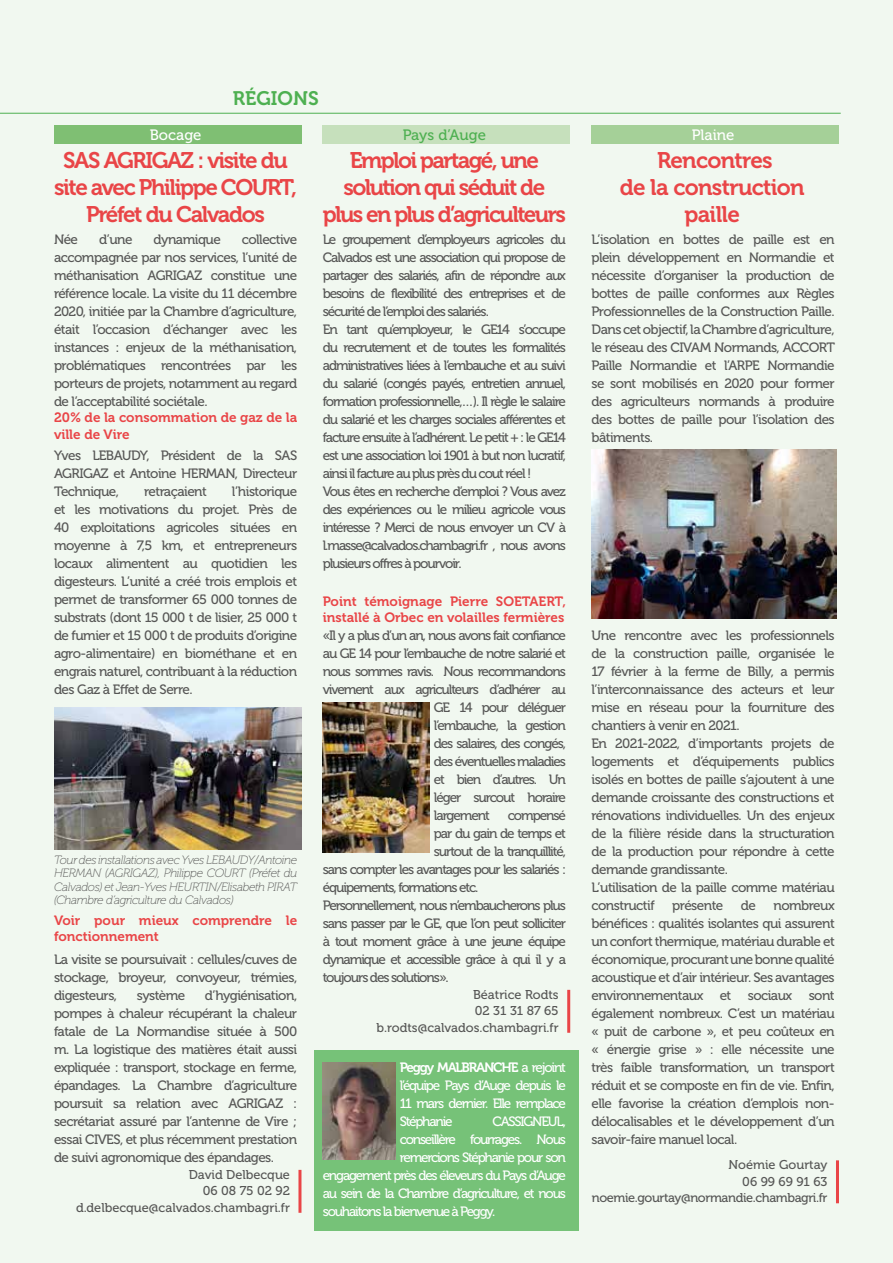
<style>
.page{position:relative;width:893px;height:1263px;background:#f1f8f0}
.page>*{position:absolute;margin:0;border:0;box-sizing:border-box;transform-origin:0 0}
.t1{font:22.5px/27px "Museo 700";letter-spacing:-.06em;color:#e94547;text-align:center}
.t2{font:22.5px/27px "Museo 700";letter-spacing:-.03em;color:#e94547;text-align:center}
.t3{font:19.5px "Museo 700";color:#4eb051}
.t4{font:15px "Museo 500";color:#fff}
.t5{font:15px "Museo 500";color:#4eb051}
.t6{font:13.5px/18px "Museo 500";letter-spacing:-.08em;color:#575756;text-align:justify}
.t7{font:13.5px/18px "Museo 500";letter-spacing:-.04em;color:#575756}
.t8{font:13.5px/18px "Museo 500";letter-spacing:-.09em;color:#fff;text-align:justify}
.t9{font:13.5px/16.5px "Museo 700";color:#e94547}
.t10{font:13.5px "Museo 700";letter-spacing:-.09em;color:#fff}
.t11{font:12.75px/16.5px "Museo 500";color:#575756;text-align:right}
.t12{font:12.75px/16.5px "Museo 500";letter-spacing:-.03em;color:#575756;text-align:right}
.t13{font:italic 12px/13.5px "Museo 100";letter-spacing:-.03em;color:#575756;text-align:justify}
.s1{font-family:"Museo 500"}
</style>
<div class="page">
<hr style="left:0;top:113px;width:841px;height:1px;background:#4eb051">
<div style="left:54px;top:125px;width:247px;height:19px;background:#7fbf73"></div>
<div style="left:591px;top:125px;width:248px;height:19px;background:#a5d098"></div>
<div style="left:323px;top:125px;width:247px;height:19px;background:#c6e0bc"></div>
<div style="left:314px;top:1050px;width:264px;height:181px;background:#76c278"></div>
<hr style="left:298px;top:1170px;width:3px;height:43px;background:#e94547">
<hr style="left:567px;top:990px;width:3px;height:43px;background:#e94547">
<hr style="left:836px;top:1160px;width:3px;height:43px;background:#e94547">
<img style="left:54px;top:707px;width:247px;height:142px">
<img style="left:591px;top:449px;width:245px;height:170px">
<img style="left:323px;top:702px;width:107px;height:150px">
<img style="left:323px;top:1063px;width:72px;height:96px">
<h2 class="t3" style="left:233px;top:87px;width:87px">RÉGIONS</h2>
<p class="t4" style="left:150px;top:126px;width:53px">Bocage</p>
<p class="t5" style="left:403px;top:126px;width:85px">Pays d’Auge</p>
<p class="t4" style="left:692px;top:126px;width:44px">Plaine</p>
<h1 class="t1" style="left:54px;top:147px;width:245px">SAS AGRIGAZ : visite du site avec Philippe COURT,<br>Préfet du Calvados</h1>
<h1 class="t1" style="left:323px;top:147px;width:245px">Emploi partagé, une solution qui séduit de plus en plus d’agriculteurs</h1>
<h1 class="t2" style="left:620px;top:147px;width:186px">Rencontres<br>de la construction paille</h1>
<p class="t6" style="left:54px;top:231px;width:26px">Née</p>
<p class="t6" style="left:99px;top:231px;width:35px">d’une</p>
<p class="t7" style="left:154px;top:231px;width:69px">dynamique</p>
<p class="t6" style="left:54px;top:231px;width:245px;text-indent:188px">collective accompagnée par nos services, l’unité de méthanisation AGRIGAZ constitue une référence locale. La visite du 11 décembre 2020, initiée par la Chambre d’agriculture, était l’occasion d’échanger avec les instances : enjeux de la méthanisation, problématiques rencontrées par les porteurs de projets, notamment au regard de l’acceptabilité sociétale.</p>
<p class="t9" style="left:54px;top:410px;width:245px">20% de la consommation de gaz de la ville de Vire</p>
<p class="t6" style="left:54px;top:446px;width:245px">Yves LEBAUDY, Président de la SAS AGRIGAZ et Antoine HERMAN, Directeur Technique,</p>
<p class="t6" style="left:54px;top:482px;width:245px;text-indent:178px">l’historique et les motivations du projet. Près de 40 exploitations agricoles situées en moyenne à 7,5 km, et entrepreneurs locaux alimentent au quotidien les digesteurs. L’unité a créé trois emplois et permet de transformer 65 000 tonnes de substrats (dont 15 000 t de lisier, 25 000 t de fumier et 15 000 t de produits d’origine agro-alimentaire) en biométhane et en engrais naturel, contribuant à la réduction des Gaz à Effet de Serre.</p>
<p class="t7" style="left:144px;top:482px;width:64px">retraçaient</p>
<p class="t13" style="left:54px;top:853px;width:245px">Tour des installations avec Yves LEBAUDY/Antoine HERMAN (AGRIGAZ), Philippe COURT (Préfet du Calvados) et Jean-Yves HEURTIN/Elisabeth PIRAT (Chambre d’agriculture du Calvados)</p>
<p class="t9" style="left:54px;top:912px;width:245px">Voir pour mieux comprendre le fonctionnement</p>
<p class="t6" style="left:54px;top:950px;width:245px">La visite se poursuivait : cellules/cuves de stockage, broyeur, convoyeur, trémies, digesteurs,</p>
<p class="t6" style="left:54px;top:986px;width:245px;text-indent:151px">d’hygiénisation, pompes à chaleur récupérant la chaleur fatale de La Normandise située à 500 m. La logistique des matières était aussi expliquée : transport, stockage en ferme, épandages. La Chambre d’agriculture poursuit sa relation avec AGRIGAZ : secrétariat assuré par l’antenne de Vire ; essai CIVES, et plus récemment prestation de suivi agronomique des épandages.</p>
<p class="t11" style="left:76px;top:1166px;width:215px">David Delbecque<br>06 08 75 02 92 d.delbecque@calvados.chambagri.fr</p>
<p class="t7" style="left:137px;top:986px;width:50px">système</p>
<p class="t6" style="left:323px;top:231px;width:245px;text-align:left">Le groupement d’employeurs agricoles du Calvados est une association qui propose de partager des salariés, afin de répondre aux besoins de flexibilité des entreprises et de sécurité de l’emploi des salariés.<br>En tant qu’employeur, le GE14 s’occupe du recrutement et de toutes les formalités administratives liées à l’embauche et au suivi du salarié (congés payés, entretien annuel, formation professionnelle,…). Il règle le salaire du salarié et les charges sociales afférentes et facture ensuite à l’adhérent. Le petit + : le GE14 est une association loi 1901 à but non lucratif, ainsi il facture au plus près du cout réel !<br>Vous êtes en recherche d’emploi ? Vous avez des expériences ou le milieu agricole vous intéresse ? Merci de nous envoyer un CV à l.masse@calvados.chambagri.fr , nous avons plusieurs offres à pourvoir.</p>
<p class="t9" style="left:323px;top:593px;width:245px">Point témoignage Pierre SOETAERT, installé à Orbec en volailles fermières</p>
<p class="t6" style="left:323px;top:626px;width:245px">«Il y a plus d’un an, nous avons fait confiance</p>
<p class="t6" style="left:323px;top:644px;width:245px">au GE 14 pour l’embauche de notre salarié et</p>
<p class="t6" style="left:323px;top:662px;width:245px">nous sommes ravis. Nous recommandons</p>
<p class="t6" style="left:323px;top:680px;width:245px">vivement aux agriculteurs d’adhérer au</p>
<p class="t6" style="left:434px;top:698px;width:134px">GE 14 pour déléguer</p>
<p class="t6" style="left:434px;top:716px;width:134px">l’embauche, la gestion</p>
<p class="t6" style="left:434px;top:734px;width:134px">des salaires, des congés,</p>
<p class="t6" style="left:434px;top:752px;width:134px">des éventuelles maladies</p>
<p class="t6" style="left:434px;top:770px;width:134px">et bien d’autres. Un</p>
<p class="t6" style="left:434px;top:788px;width:134px">léger surcout horaire</p>
<p class="t6" style="left:434px;top:806px;width:58px">largement</p>
<p class="t6" style="left:508px;top:806px;width:60px">compensé</p>
<p class="t6" style="left:434px;top:824px;width:134px">par du gain de temps et</p>
<p class="t6" style="left:434px;top:842px;width:134px">surtout de la tranquillité,</p>
<p class="t6" style="left:323px;top:860px;width:245px">sans compter les avantages pour les salariés :</p>
<p class="t6" style="left:323px;top:878px;width:157px">équipements, formations etc.</p>
<p class="t6" style="left:323px;top:896px;width:245px">Personnellement, nous n’embaucherons plus</p>
<p class="t6" style="left:323px;top:914px;width:245px">sans passer par le GE, que l’on peut solliciter</p>
<p class="t6" style="left:323px;top:932px;width:245px">à tout moment grâce à une jeune équipe</p>
<p class="t6" style="left:323px;top:950px;width:245px">dynamique et accessible grâce à qui il y a</p>
<p class="t6" style="left:323px;top:968px;width:128px">toujours des solutions».</p>
<p class="t11" style="left:377px;top:986px;width:184px">Béatrice Rodts<br>02 31 31 87 65 b.rodts@calvados.chambagri.fr</p>
<p class="t10" style="left:400px;top:1060px;width:168px">Peggy MALBRANCHE <span class="s1">a rejoint</span></p>
<p class="t8" style="left:400px;top:1076px;width:168px">l’équipe Pays d’Auge depuis le 11 mars dernier. Elle remplace Stéphanie</p>
<p class="t8" style="left:493px;top:1112px;width:75px">CASSIGNEUL,</p>
<p class="t8" style="left:400px;top:1130px;width:168px">conseillère fourrages. Nous</p>
<p class="t8" style="left:400px;top:1148px;width:168px">remercions Stéphanie pour son</p>
<p class="t8" style="left:323px;top:1166px;width:245px">engagement près des éleveurs du Pays d’Auge</p>
<p class="t8" style="left:323px;top:1184px;width:245px">au sein de la Chambre d’agriculture, et nous</p>
<p class="t8" style="left:323px;top:1202px;width:174px">souhaitons la bienvenue à Peggy.</p>
<p class="t6" style="left:591px;top:230px;width:245px">L’isolation en bottes de paille est en plein développement en Normandie et nécessite d’organiser la production de bottes de paille conformes aux Règles Professionnelles de la Construction Paille.<br>Dans cet objectif, la Chambre d’agriculture, le réseau des CIVAM Normands, ACCORT Paille Normandie et l’ARPE Normandie se sont mobilisés en 2020 pour former des agriculteurs normands à produire des bottes de paille pour l’isolation des bâtiments.</p>
<p class="t7" style="left:591px;top:626px;width:245px">Une rencontre avec les professionnels de la construction paille, organisée le 17 février à la ferme de Billy, a permis l’interconnaissance des acteurs et leur mise en réseau pour la fourniture des chantiers à venir en 2021.<br>En 2021-2022, d’importants projets de logements et d’équipements publics isolés en bottes de paille s’ajoutent à une demande croissante des constructions et rénovations individuelles. Un des enjeux de la filière réside dans la structuration de la production pour répondre à cette demande grandissante.<br>L’utilisation de la paille comme matériau constructif</p>
<p class="t6" style="left:591px;top:896px;width:245px;text-indent:182px">nombreux bénéfices : qualités isolantes qui assurent un confort thermique, matériau durable et économique, procurant une bonne qualité acoustique et d’air intérieur. Ses avantages environnementaux et sociaux sont également nombreux. C’est un matériau « puit de carbone », et peu coûteux en « énergie grise » : elle nécessite une très faible transformation, un transport réduit et se composte en fin de vie. Enfin, elle favorise la création d’emplois non&shy;délocalisables et le développement d’un savoir-faire manuel local.</p>
<p class="t12" style="left:592px;top:1156px;width:237px">Noémie Gourtay<br>06 99 69 91 63 noemie.gourtay@normandie.chambagri.fr</p>
<p class="t7" style="left:672px;top:896px;width:52px">présente</p>
<p class="t6" style="left:741px;top:896px;width:17px">de</p>
</div>
